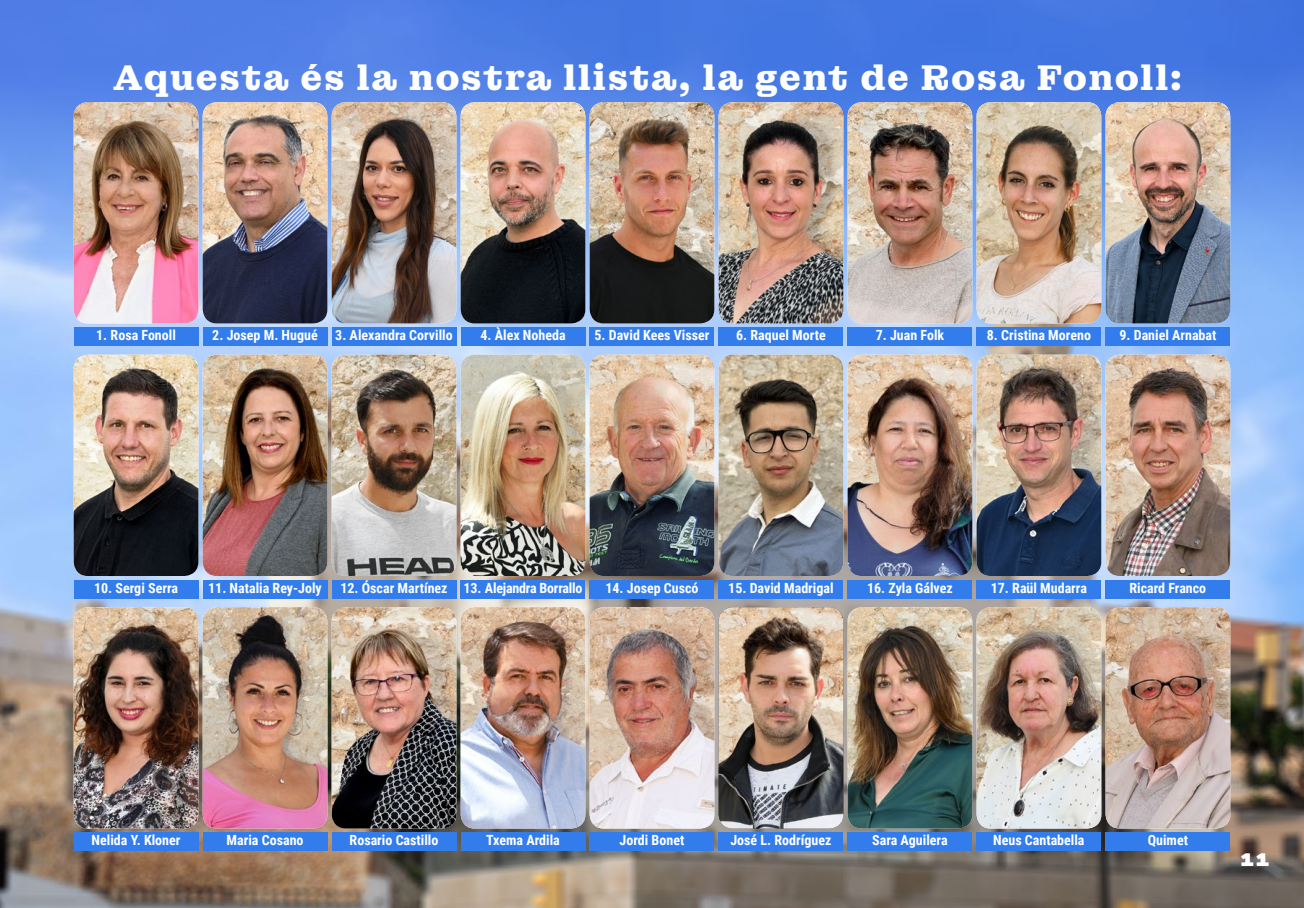
<style>
.page{position:relative;width:1304px;height:908px;background:#fff}
.page>*{position:absolute;margin:0;border:0;box-sizing:border-box;transform-origin:0 0}
.t1{font:700 36px "Montagu Slab 48 pt";letter-spacing:.035em;color:#fff}
.t2{font:18px "Rubik Mono One";color:#fff}
.t3{font:700 14px "Roboto Condensed";color:#fff}
</style>
<div class="page">
<img style="left:0;top:0;width:1304px;height:907px">
<div style="left:1106px;top:327px;width:124px;height:19px;background:#327deb"></div>
<div style="left:74px;top:327px;width:124px;height:19px;background:#327deb"></div>
<div style="left:203px;top:327px;width:124px;height:19px;background:#327deb"></div>
<div style="left:332px;top:327px;width:124px;height:19px;background:#327deb"></div>
<div style="left:461px;top:327px;width:124px;height:19px;background:#327deb"></div>
<div style="left:590px;top:327px;width:124px;height:19px;background:#327deb"></div>
<div style="left:719px;top:327px;width:124px;height:19px;background:#327deb"></div>
<div style="left:848px;top:327px;width:124px;height:19px;background:#327deb"></div>
<div style="left:977px;top:327px;width:124px;height:19px;background:#327deb"></div>
<img style="left:74px;top:102px;width:124px;height:221px">
<img style="left:203px;top:102px;width:124px;height:221px">
<img style="left:332px;top:102px;width:124px;height:221px">
<img style="left:461px;top:102px;width:124px;height:221px">
<img style="left:590px;top:102px;width:124px;height:221px">
<img style="left:719px;top:102px;width:124px;height:221px">
<img style="left:848px;top:102px;width:124px;height:221px">
<img style="left:977px;top:102px;width:124px;height:221px">
<img style="left:1106px;top:102px;width:124px;height:221px">
<div style="left:976px;top:579px;width:125px;height:19px;background:#327deb"></div>
<div style="left:74px;top:579px;width:124px;height:19px;background:#327deb"></div>
<div style="left:1105px;top:579px;width:125px;height:19px;background:#327deb"></div>
<div style="left:203px;top:579px;width:124px;height:19px;background:#327deb"></div>
<div style="left:332px;top:579px;width:124px;height:19px;background:#327deb"></div>
<div style="left:461px;top:579px;width:124px;height:19px;background:#327deb"></div>
<div style="left:590px;top:579px;width:124px;height:19px;background:#327deb"></div>
<div style="left:719px;top:579px;width:124px;height:19px;background:#327deb"></div>
<div style="left:848px;top:579px;width:124px;height:19px;background:#327deb"></div>
<img style="left:74px;top:354px;width:124px;height:221px">
<img style="left:203px;top:354px;width:124px;height:221px">
<img style="left:332px;top:354px;width:124px;height:221px">
<img style="left:461px;top:354px;width:124px;height:221px">
<img style="left:590px;top:354px;width:124px;height:221px">
<img style="left:719px;top:354px;width:124px;height:221px">
<img style="left:848px;top:354px;width:124px;height:221px">
<img style="left:977px;top:354px;width:124px;height:221px">
<img style="left:1106px;top:354px;width:124px;height:221px">
<div style="left:74px;top:831px;width:124px;height:19px;background:#327deb"></div>
<div style="left:203px;top:831px;width:124px;height:19px;background:#327deb"></div>
<div style="left:332px;top:831px;width:124px;height:19px;background:#327deb"></div>
<div style="left:461px;top:831px;width:124px;height:19px;background:#327deb"></div>
<div style="left:590px;top:831px;width:124px;height:19px;background:#327deb"></div>
<div style="left:719px;top:831px;width:124px;height:19px;background:#327deb"></div>
<img style="left:74px;top:607px;width:124px;height:221px">
<img style="left:203px;top:607px;width:124px;height:221px">
<img style="left:332px;top:607px;width:124px;height:221px">
<img style="left:461px;top:607px;width:124px;height:221px">
<img style="left:590px;top:607px;width:124px;height:221px">
<img style="left:719px;top:607px;width:124px;height:221px">
<div style="left:1105px;top:831px;width:125px;height:19px;background:#327deb"></div>
<div style="left:848px;top:831px;width:124px;height:19px;background:#327deb"></div>
<div style="left:976px;top:831px;width:125px;height:19px;background:#327deb"></div>
<img style="left:848px;top:607px;width:124px;height:221px">
<img style="left:977px;top:607px;width:124px;height:221px">
<img style="left:1106px;top:607px;width:124px;height:221px">
<h1 class="t1" style="left:113px;top:50px;width:1071px">Aquesta és la nostra llista, la gent de Rosa Fonoll:</h1>
<p class="t3" style="left:96px;top:325px;width:81px">1. Rosa Fonoll</p>
<p class="t3" style="left:212px;top:325px;width:242px">2. Josep M. Hugué 3. Alexandra Corvillo</p>
<p class="t3" style="left:480px;top:325px;width:87px">4. Àlex Noheda</p>
<p class="t3" style="left:594px;top:325px;width:117px">5. David Kees Visser</p>
<p class="t3" style="left:736px;top:325px;width:91px">6. Raquel Morte</p>
<p class="t3" style="left:876px;top:325px;width:70px">7. Juan Folk</p>
<p class="t3" style="left:987px;top:325px;width:106px">8. Cristina Moreno</p>
<p class="t3" style="left:1119px;top:325px;width:99px">9. Daniel Arnabat</p>
<p class="t3" style="left:94px;top:577px;width:85px">10. Sergi Serra</p>
<p class="t3" style="left:208px;top:577px;width:115px">11. Natalia Rey-Joly</p>
<p class="t3" style="left:340px;top:577px;width:244px">12. Óscar Martínez 13. Alejandra Borrallo</p>
<p class="t3" style="left:605px;top:577px;width:95px">14. Josep Cuscó</p>
<p class="t3" style="left:728px;top:577px;width:107px">15. David Madrigal</p>
<p class="t3" style="left:867px;top:577px;width:87px">16. Zyla Gálvez</p>
<p class="t3" style="left:991px;top:577px;width:98px">17. Raül Mudarra</p>
<p class="t3" style="left:1129px;top:577px;width:78px">Ricard Franco</p>
<p class="t3" style="left:92px;top:829px;width:90px">Nelida Y. Kloner</p>
<p class="t3" style="left:227px;top:829px;width:78px">Maria Cosano</p>
<p class="t3" style="left:350px;top:829px;width:90px">Rosario Castillo</p>
<p class="t3" style="left:486px;top:829px;width:75px">Txema Ardila</p>
<p class="t3" style="left:620px;top:829px;width:66px">Jordi Bonet</p>
<p class="t3" style="left:730px;top:829px;width:103px">José L. Rodríguez</p>
<p class="t3" style="left:872px;top:829px;width:77px">Sara Aguilera</p>
<p class="t3" style="left:993px;top:829px;width:93px">Neus Cantabella</p>
<p class="t3" style="left:1148px;top:829px;width:42px">Quimet</p>
<p class="t2" style="left:1239px;top:849px;width:32px">11</p>
</div>
